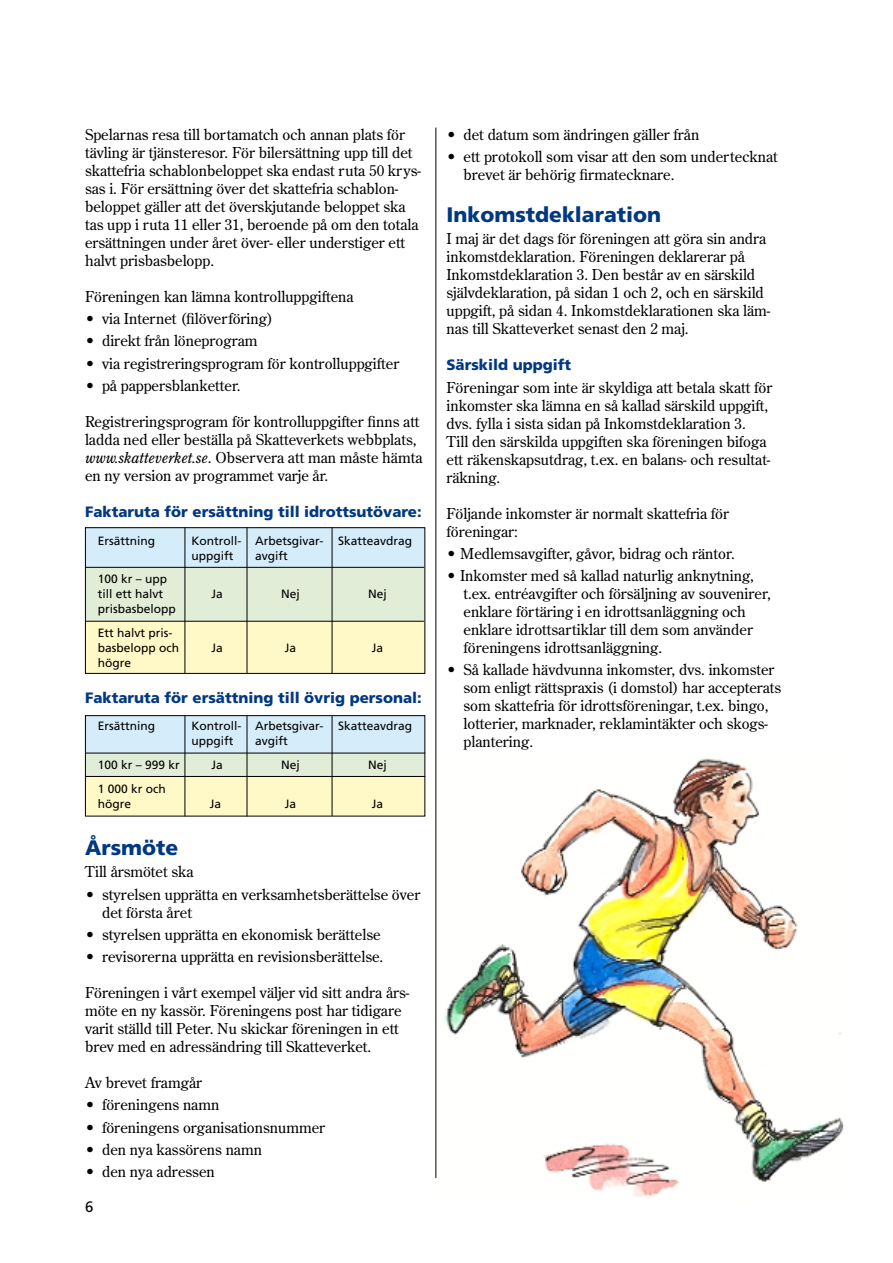
<style>
.page{position:relative;width:893px;height:1263px;background:#fff}
.page>*{position:absolute;margin:0;border:0;box-sizing:border-box;transform-origin:0 0}
.t1{font:900 21px "Frutiger";color:#003882}
.t2{font:15px/18px "Century Old Style";color:#000}
.t3{font:900 15px "Frutiger";color:#003882}
.t4{font:15px "Frutiger";color:#000}
.t5{font:12px/15px "Frutiger";color:#000}
.s1{font-style:italic}
</style>
<div class="page">
<div style="left:85px;top:753px;width:339px;height:23px;background:#e2edd7"></div>
<div style="left:85px;top:776px;width:339px;height:40px;background:#fff9c7"></div>
<div style="left:85px;top:716px;width:339px;height:37px;background:#d5edfa"></div>
<hr style="left:85px;top:753px;width:340px;height:1px;background:#000">
<div style="left:85px;top:715px;width:340px;height:101px;border:1px solid #000"></div>
<hr style="left:85px;top:776px;width:340px;height:1px;background:#000">
<hr style="left:185px;top:716px;width:1px;height:100px;background:#000">
<hr style="left:247px;top:716px;width:1px;height:100px;background:#000">
<hr style="left:332px;top:716px;width:1px;height:100px;background:#000">
<div style="left:85px;top:621px;width:340px;height:53px;background:#fff9c7"></div>
<div style="left:85px;top:567px;width:339px;height:54px;background:#e2edd7"></div>
<div style="left:85px;top:528px;width:339px;height:39px;background:#d5edfa"></div>
<div style="left:85px;top:527px;width:340px;height:147px;border:1px solid #000"></div>
<hr style="left:85px;top:567px;width:339px;height:1px;background:#000">
<hr style="left:85px;top:621px;width:339px;height:1px;background:#000">
<hr style="left:185px;top:528px;width:1px;height:145px;background:#000">
<hr style="left:247px;top:527px;width:1px;height:146px;background:#000">
<hr style="left:332px;top:527px;width:1px;height:146px;background:#000">
<hr style="left:435px;top:128px;width:1px;height:1050px;background:#000">
<img style="left:444px;top:758px;width:400px;height:439px">
<p class="t2" style="left:85px;top:125px;width:338px">Spelarnas resa till bortamatch och annan plats för tävling är tjänsteresor. För bilersättning upp till det skattefria schablonbeloppet ska endast ruta 50 krys&shy;sas i. För ersättning över det skattefria schablon&shy;beloppet gäller att det överskjutande beloppet ska tas upp i ruta 11 eller 31, beroende på om den totala ersättningen under året över- eller understiger ett halvt prisbasbelopp.</p>
<p class="t2" style="left:85px;top:287px;width:270px">Föreningen kan lämna kontrolluppgiftena</p>
<p class="t2" style="left:85px;top:309px;width:189px">• via Internet (filöverföring)</p>
<p class="t2" style="left:85px;top:331px;width:174px">• direkt från löneprogram</p>
<p class="t2" style="left:85px;top:354px;width:316px">• via registreringsprogram för kontrolluppgifter</p>
<p class="t2" style="left:85px;top:376px;width:157px">• på pappersblanketter.</p>
<p class="t2" style="left:85px;top:412px;width:339px">Registrerings-program för kontrolluppgifter finns att ladda ned eller beställa på Skatteverkets webbplats, <span class="s1">www.skatteverket.se</span>. Observera att man måste hämta en ny version av programmet varje år.</p>
<p class="t3" style="left:85px;top:503px;width:338px">Faktaruta för ersättning till idrottsutövare:</p>
<p class="t5" style="left:98px;top:533px;width:59px">Ersättning</p>
<p class="t5" style="left:191px;top:533px;width:222px">Kontroll- Arbetsgivar- Skatteavdrag uppgift</p>
<p class="t5" style="left:255px;top:548px;width:34px">avgift</p>
<p class="t5" style="left:98px;top:571px;width:71px">100 kr – upp till ett halvt</p>
<p class="t5" style="left:211px;top:586px;width:13px">Ja</p>
<p class="t5" style="left:281px;top:586px;width:20px">Nej</p>
<p class="t5" style="left:368px;top:586px;width:20px">Nej</p>
<p class="t5" style="left:98px;top:597px;width:80px;line-height:23.5px">prisbasbelopp<br>Ett halvt pris-</p>
<p class="t5" style="left:98px;top:640px;width:83px">basbelopp och</p>
<p class="t5" style="left:211px;top:640px;width:13px">Ja</p>
<p class="t5" style="left:285px;top:640px;width:13px">Ja</p>
<p class="t5" style="left:372px;top:640px;width:13px">Ja</p>
<p class="t5" style="left:98px;top:655px;width:35px">högre</p>
<p class="t3" style="left:85px;top:688px;width:338px">Faktaruta för ersättning till övrig personal:</p>
<p class="t5" style="left:98px;top:719px;width:59px">Ersättning</p>
<p class="t5" style="left:191px;top:719px;width:222px">Kontroll- Arbetsgivar- Skatteavdrag uppgift</p>
<p class="t5" style="left:255px;top:734px;width:34px">avgift</p>
<p class="t5" style="left:98px;top:757px;width:84px">100 kr – 999 kr</p>
<p class="t5" style="left:211px;top:757px;width:13px">Ja</p>
<p class="t5" style="left:281px;top:757px;width:20px">Nej</p>
<p class="t5" style="left:368px;top:757px;width:20px">Nej</p>
<p class="t5" style="left:98px;top:781px;width:70px">1 000 kr och högre</p>
<p class="t5" style="left:210px;top:796px;width:13px">Ja</p>
<p class="t5" style="left:285px;top:796px;width:13px">Ja</p>
<p class="t5" style="left:372px;top:796px;width:13px">Ja</p>
<h1 class="t1" style="left:85px;top:835px;width:95px">Årsmöte</h1>
<p class="t2" style="left:85px;top:862px;width:110px">Till årsmötet ska</p>
<p class="t2" style="left:102px;top:885px;width:320px;text-indent:-17px">• styrelsen upprätta en verksamhetsberättelse över det första året</p>
<p class="t2" style="left:85px;top:925px;width:297px">• styrelsen upprätta en ekonomisk berättelse</p>
<p class="t2" style="left:85px;top:947px;width:300px">• revisorerna upprätta en revisionsberättelse.</p>
<p class="t2" style="left:85px;top:983px;width:326px">Föreningen i vårt exempel väljer vid sitt andra års&shy;möte en ny kassör. Föreningens post har tidigare varit ställd till Peter. Nu skickar föreningen in ett brev med en adressändring till Skatteverket.</p>
<p class="t2" style="left:85px;top:1073px;width:118px">Av brevet framgår</p>
<p class="t2" style="left:85px;top:1095px;width:136px">• föreningens namn</p>
<p class="t2" style="left:85px;top:1118px;width:242px">• föreningens organisationsnummer</p>
<p class="t2" style="left:85px;top:1140px;width:178px">• den nya kassörens namn</p>
<p class="t2" style="left:85px;top:1162px;width:131px">• den nya adressen</p>
<p class="t4" style="left:85px;top:1198px;width:10px">6</p>
<p class="t2" style="left:446px;top:125px;width:254px">• det datum som ändringen gäller från</p>
<p class="t2" style="left:463px;top:147px;width:316px;text-indent:-17px">• ett protokoll som visar att den som undertecknat brevet är behörig firmatecknare.</p>
<h1 class="t1" style="left:446px;top:202px;width:216px">Inkomstdeklaration</h1>
<p class="t2" style="left:446px;top:229px;width:325px">I maj är det dags för föreningen att göra sin andra inkomstdeklaration. Föreningen deklarerar på Inkomstdeklaration 3. Den består av en särskild självdeklaration, på sidan 1 och 2, och en särskild uppgift, på sidan 4. Inkomstdeklarationen ska läm&shy;nas till Skatteverket senast den 2 maj.</p>
<p class="t3" style="left:446px;top:356px;width:126px">Särskild uppgift</p>
<p class="t2" style="left:446px;top:378px;width:327px">Föreningar som inte är skyldiga att betala skatt för inkomster ska lämna en så kallad särskild uppgift, dvs. fylla i sista sidan på Inkomstdeklaration 3.<br>Till den särskilda uppgiften ska föreningen bifoga ett räkenskapsutdrag, t.ex. en balans- och resultat&shy;räkning.</p>
<p class="t2" style="left:446px;top:504px;width:284px">Följande inkomster är normalt skattefria för föreningar:</p>
<p class="t2" style="left:446px;top:544px;width:290px">• Medlemsavgifter, gåvor, bidrag och räntor.</p>
<p class="t2" style="left:463px;top:566px;width:309px;text-indent:-17px">• Inkomster med så kallad naturlig anknytning, t.ex. entréavgifter och försäljning av souvenirer, enklare förtäring i en idrottsanläggning och enklare idrottsartiklar till dem som använder föreningens idrottsanläggning.</p>
<p class="t2" style="left:463px;top:660px;width:319px;text-indent:-17px">• Så kallade hävdvunna inkomster, dvs. inkomster som enligt rättspraxis (i domstol) har accepterats som skattefria för idrottsföreningar, t.ex. bingo, lotterier, marknader, reklam-intäkter och skogs&shy;plantering.</p>
</div>
